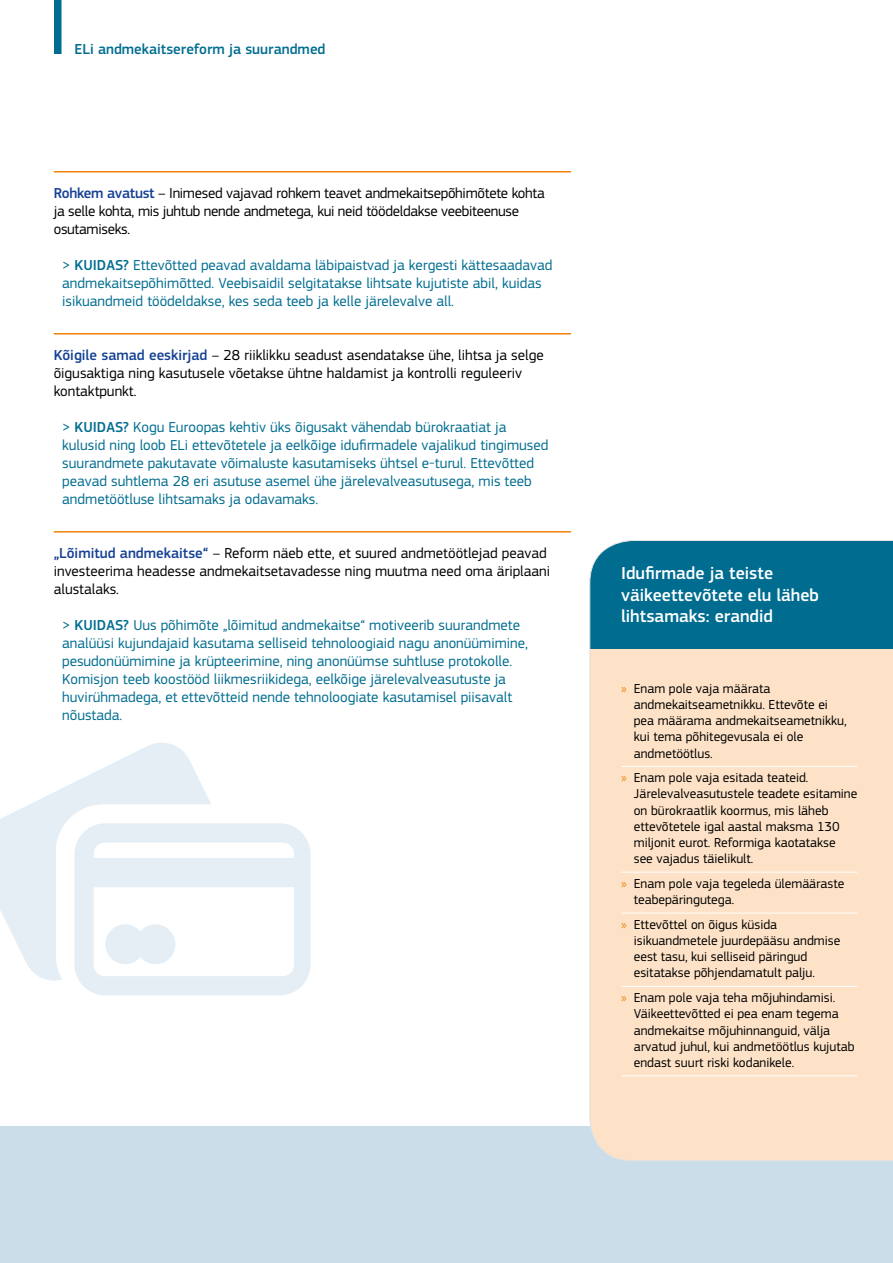
<style>
.page{position:relative;width:893px;height:1263px;background:#fff}
.page>*{position:absolute;margin:0;border:0;box-sizing:border-box;transform-origin:0 0}
.t1{font:500 18px/21.6px "EC Square Sans Pro";color:#fff}
.t2{font:15px/18px "EC Square Sans Pro";color:#006d90}
.t3{font:15px/18px "EC Square Sans Pro";color:#000}
.t4{font:15px/18px "EC Square Sans Pro";letter-spacing:-.02em;color:#000}
.t5{font:500 15px "EC Square Sans Pro";color:#006d90}
.t6{font:13.5px/16.2px "EC Square Sans Pro";color:#000}
.s1{font-weight:500;color:#164194}
.s2{font-weight:500}
.s3{font-family:"Myriad Pro";color:#f08208}
</style>
<div class="page">
<svg style="left:0;top:742px;width:211px;height:239px;fill:#e5eef4"></svg>
<svg style="left:74px;top:823px;width:237px;height:172px"></svg>
<hr style="left:54px;top:171px;width:517px;height:1px;background:#f08208">
<hr style="left:54px;top:333px;width:517px;height:1px;background:#f08208">
<hr style="left:54px;top:531px;width:517px;height:1px;background:#f08208">
<div style="left:54px;top:0;width:8px;height:54px;background:#006d90"></div>
<div style="left:0;top:1127px;width:893px;height:136px;background:#cbdde8"></div>
<svg style="left:589px;top:540px;width:304px;height:621px;background:#d1cdbe"></svg>
<hr style="left:621px;top:766px;width:236px;height:1px;background:#fff">
<hr style="left:621px;top:872px;width:236px;height:1px;background:#fff">
<hr style="left:621px;top:913px;width:236px;height:1px;background:#fff">
<hr style="left:621px;top:986px;width:236px;height:1px;background:#fff">
<hr style="left:621px;top:1075px;width:236px;height:1px;background:#fff">
<p class="t5" style="left:75px;top:40px;width:252px">ELi andmekaitsereform ja suurandmed</p>
<p class="t4" style="left:54px;top:184px;width:493px"><span class="s1">Rohkem avatust</span> – Inimesed vajavad rohkem teavet andmekaitsepõhimõtete kohta ja selle kohta, mis juhtub nende andmetega, kui neid töödeldakse veebiteenuse osutamiseks.</p>
<p class="t2" style="left:62px;top:256px;width:492px">&gt; <span class="s2">KUIDAS?</span> Ettevõtted peavad avaldama läbipaistvad ja kergesti kättesaadavad andmekaitsepõhimõtted. Veebisaidil selgitatakse lihtsate kujutiste abil, kuidas isikuandmeid töödeldakse, kes seda teeb ja kelle järelevalve all.</p>
<p class="t3" style="left:54px;top:346px;width:491px"><span class="s1">Kõigile samad eeskirjad</span> – 28 riiklikku seadust asendatakse ühe, lihtsa ja selge õigusaktiga ning kasutusele võetakse ühtne haldamist ja kontrolli reguleeriv kontaktpunkt.</p>
<p class="t2" style="left:62px;top:418px;width:488px">&gt; <span class="s2">KUIDAS?</span> Kogu Euroopas kehtiv üks õigusakt vähendab bürokraatiat ja kulusid ning loob ELi ettevõtetele ja eelkõige idufirmadele vajalikud tingimused suurandmete pakutavate võimaluste kasutamiseks ühtsel e-turul. Ettevõtted peavad suhtlema 28 eri asutuse asemel ühe järelevalveasutusega, mis teeb andmetöötluse lihtsamaks ja odavamaks.</p>
<p class="t3" style="left:54px;top:544px;width:498px"><span class="s1">„Lõimitud andmekaitse“</span> – Reform näeb ette, et suured andmetöötlejad peavad investeerima headesse andmekaitsetavadesse ning muutma need oma äriplaani alustalaks.</p>
<p class="t2" style="left:62px;top:616px;width:467px">&gt; <span class="s2">KUIDAS?</span> Uus põhimõte „lõimitud andmekaitse“ motiveerib suurandmete analüüsi kujundajaid kasutama selliseid tehnoloogiaid nagu anonüümimine, pesudonüümimine ja krüpteerimine, ning anonüümse suhtluse protokolle.<br>Komisjon teeb koostööd liikmesriikidega, eelkõige järelevalveasutuste ja huvirühmadega, et ettevõtteid nende tehnoloogiate kasutamisel piisavalt nõustada.</p>
<p class="t1" style="left:621px;top:563px;width:200px">Idufirmade ja teiste väikeettevõtete elu läheb lihtsamaks: erandid</p>
<p class="t6" style="left:634px;top:680px;width:214px;text-indent:-13px"><span class="s3">»</span> Enam pole vaja määrata andmekaitseametnikku. Ettevõte ei pea määrama andmekaitseametnikku, kui tema põhitegevusala ei ole andmetöötlus.</p>
<p class="t6" style="left:634px;top:770px;width:225px;text-indent:-13px"><span class="s3">»</span> Enam pole vaja esitada teateid.<br>Järelevalveasutustele teadete esitamine on bürokraatlik koormus, mis läheb ettevõtetele igal aastal maksma 130 miljonit eurot. Reformiga kaotatakse see vajadus täielikult.</p>
<p class="t6" style="left:634px;top:875px;width:212px;text-indent:-13px"><span class="s3">»</span> Enam pole vaja tegeleda ülemääraste teabepäringutega.</p>
<p class="t6" style="left:634px;top:916px;width:208px;text-indent:-13px"><span class="s3">»</span> Ettevõttel on õigus küsida isikuandmetele juurdepääsu andmise eest tasu, kui selliseid päringud esitatakse põhjendamatult palju.</p>
<p class="t6" style="left:634px;top:990px;width:222px;text-indent:-13px"><span class="s3">»</span> Enam pole vaja teha mõjuhindamisi.<br>Väikeettevõtted ei pea enam tegema andmekaitse mõjuhinnanguid, välja arvatud juhul, kui andmetöötlus kujutab endast suurt riski kodanikele.</p>
</div>
